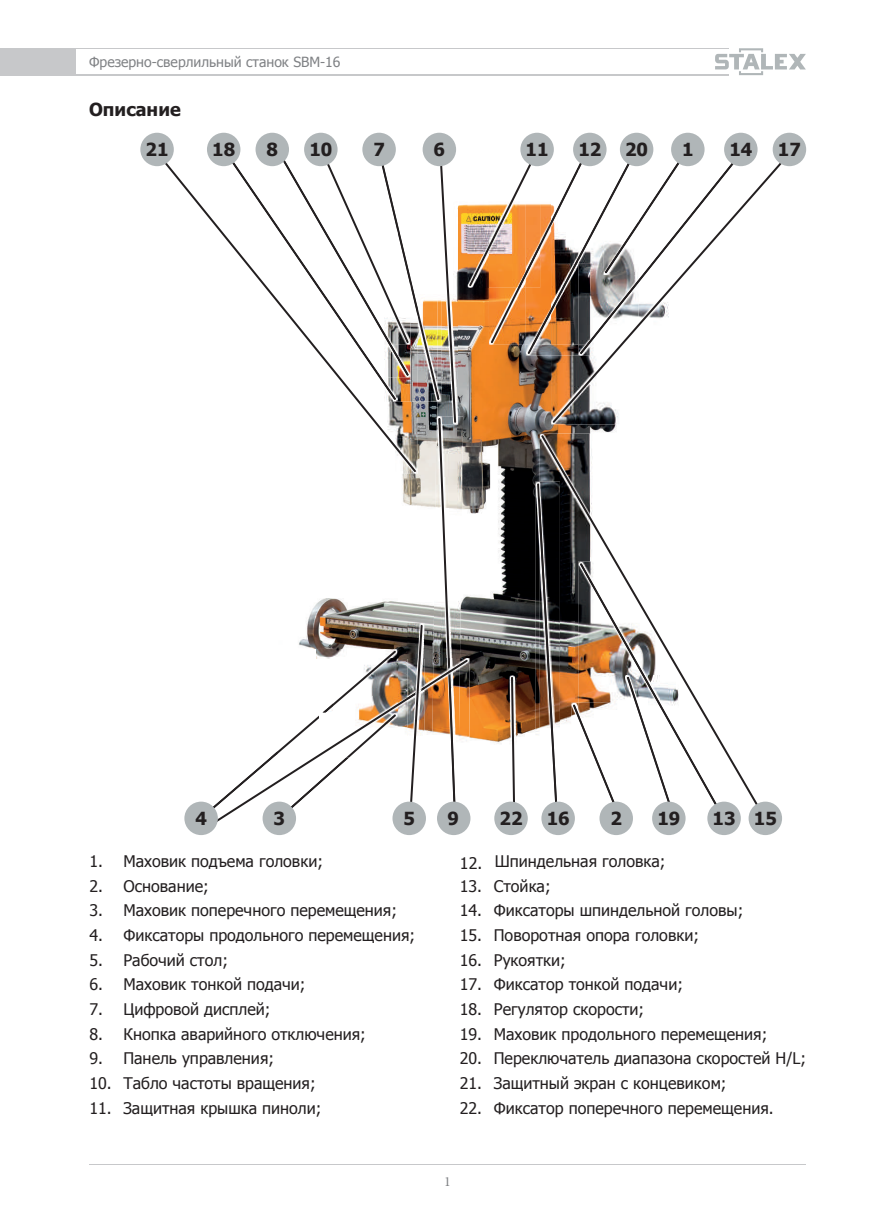
<style>
.page{position:relative;width:874px;height:1225px;background:#fff}
.page>*{position:absolute;margin:0;border:0;box-sizing:border-box;transform-origin:0 0}
.t1{font:700 18px "Tahoma";color:#231f20}
.t2{font:16px "Tahoma";color:#231f20}
.t3{font:16px "Tahoma";color:#221e1f}
.t4{font:14px "Tahoma";color:#808285}
.t5{font:14px "Minion Pro";color:#808285}
</style>
<div class="page">
<div style="left:0;top:48px;width:17px;height:27px;background:#c7c8ca"></div>
<div style="left:17px;top:48px;width:58px;height:27px;background:#c7c8ca"></div>
<hr style="left:62px;top:48px;width:667px;height:1px;background:#c7c8ca">
<hr style="left:89px;top:1163px;width:716px;height:1px;background:#c7c8ca">
<hr style="left:62px;top:74px;width:667px;height:1px;background:#c7c8ca">
<svg style="left:715px;top:48px;width:90px;height:27px"></svg>
<svg style="left:512px;top:757px;width:3px;height:45px"></svg>
<svg style="left:552px;top:688px;width:205px;height:130px"></svg>
<svg style="left:518px;top:149px;width:222px;height:119px"></svg>
<svg style="left:207px;top:149px;width:249px;height:673px"></svg>
<div style="left:392px;top:801px;width:34px;height:34px;background:#b0b6b8;border-radius:50%"></div>
<div style="left:422px;top:133px;width:34px;height:33px;background:#b0b6b8;border-radius:50%"></div>
<div style="left:362px;top:133px;width:33px;height:33px;background:#b0b6b8;border-radius:50%"></div>
<div style="left:255px;top:133px;width:34px;height:33px;background:#b0b6b8;border-radius:50%"></div>
<div style="left:437px;top:801px;width:33px;height:34px;background:#b0b6b8;border-radius:50%"></div>
<div style="left:707px;top:801px;width:33px;height:34px;background:#b0b6b8;border-radius:50%"></div>
<div style="left:304px;top:133px;width:33px;height:33px;background:#b0b6b8;border-radius:50%"></div>
<div style="left:723px;top:133px;width:34px;height:33px;background:#b0b6b8;border-radius:50%"></div>
<div style="left:520px;top:133px;width:33px;height:33px;background:#b0b6b8;border-radius:50%"></div>
<div style="left:572px;top:133px;width:34px;height:33px;background:#b0b6b8;border-radius:50%"></div>
<div style="left:262px;top:801px;width:34px;height:34px;background:#b0b6b8;border-radius:50%"></div>
<div style="left:599px;top:801px;width:33px;height:34px;background:#b0b6b8;border-radius:50%"></div>
<div style="left:670px;top:133px;width:34px;height:33px;background:#b0b6b8;border-radius:50%"></div>
<div style="left:184px;top:801px;width:34px;height:34px;background:#b0b6b8;border-radius:50%"></div>
<div style="left:748px;top:801px;width:33px;height:34px;background:#b0b6b8;border-radius:50%"></div>
<div style="left:541px;top:801px;width:33px;height:34px;background:#b0b6b8;border-radius:50%"></div>
<div style="left:772px;top:133px;width:33px;height:33px;background:#b0b6b8;border-radius:50%"></div>
<div style="left:207px;top:133px;width:33px;height:33px;background:#b0b6b8;border-radius:50%"></div>
<div style="left:651px;top:801px;width:34px;height:34px;background:#b0b6b8;border-radius:50%"></div>
<div style="left:494px;top:801px;width:33px;height:34px;background:#b0b6b8;border-radius:50%"></div>
<div style="left:619px;top:133px;width:34px;height:33px;background:#b0b6b8;border-radius:50%"></div>
<div style="left:140px;top:133px;width:34px;height:33px;background:#b0b6b8;border-radius:50%"></div>
<img style="left:183px;top:187px;width:507px;height:570px">
<p class="t4" style="left:89px;top:53px;width:253px">Фрезерно-сверлильный станок SBM-16</p>
<p class="t1" style="left:89px;top:97px;width:93px">Описание</p>
<p class="t1" style="left:212px;top:137px;width:24px">18</p>
<p class="t1" style="left:777px;top:137px;width:24px">17</p>
<p class="t1" style="left:266px;top:137px;width:13px">8</p>
<p class="t1" style="left:373px;top:137px;width:13px">7</p>
<p class="t1" style="left:433px;top:137px;width:13px">6</p>
<p class="t1" style="left:145px;top:137px;width:24px">21</p>
<p class="t1" style="left:625px;top:137px;width:24px">20</p>
<p class="t1" style="left:309px;top:137px;width:24px">10</p>
<p class="t1" style="left:525px;top:137px;width:24px">11</p>
<p class="t1" style="left:578px;top:137px;width:24px">12</p>
<p class="t1" style="left:729px;top:137px;width:24px">14</p>
<p class="t1" style="left:681px;top:137px;width:13px">1</p>
<p class="t1" style="left:447px;top:806px;width:13px">9</p>
<p class="t1" style="left:712px;top:806px;width:24px">13</p>
<p class="t1" style="left:499px;top:806px;width:24px">22</p>
<p class="t1" style="left:657px;top:806px;width:24px">19</p>
<p class="t1" style="left:195px;top:806px;width:13px">4</p>
<p class="t1" style="left:546px;top:806px;width:24px">16</p>
<p class="t1" style="left:753px;top:806px;width:24px">15</p>
<p class="t1" style="left:273px;top:806px;width:13px">3</p>
<p class="t1" style="left:610px;top:806px;width:13px">2</p>
<p class="t1" style="left:403px;top:806px;width:13px">5</p>
<p class="t2" style="left:89px;top:850px;width:235px">1. Маховик подъема головки;</p>
<p class="t2" style="left:89px;top:875px;width:121px">2. Основание;</p>
<p class="t2" style="left:89px;top:899px;width:309px">3. Маховик поперечного перемещения;</p>
<p class="t2" style="left:89px;top:924px;width:327px">4. Фиксаторы продольного перемещения;</p>
<p class="t2" style="left:89px;top:949px;width:140px">5. Рабочий стол;</p>
<p class="t2" style="left:89px;top:973px;width:217px">6. Маховик тонкой подачи;</p>
<p class="t2" style="left:89px;top:998px;width:183px">7. Цифровой дисплей;</p>
<p class="t2" style="left:89px;top:1023px;width:278px">8. Кнопка аварийного отключения;</p>
<p class="t2" style="left:89px;top:1047px;width:186px">9. Панель управления;</p>
<p class="t2" style="left:89px;top:1072px;width:228px">10. Табло частоты вращения;</p>
<p class="t2" style="left:89px;top:1097px;width:233px">11. Защитная крышка пиноли;</p>
<p class="t2" style="left:494px;top:850px;width:172px">Шпиндельная головка;</p>
<p class="t2" style="left:459px;top:875px;width:92px">13. Стойка;</p>
<p class="t2" style="left:459px;top:899px;width:285px">14. Фиксаторы шпиндельной головы;</p>
<p class="t2" style="left:459px;top:924px;width:240px">15. Поворотная опора головки;</p>
<p class="t2" style="left:459px;top:949px;width:107px">16. Рукоятки;</p>
<p class="t2" style="left:459px;top:973px;width:224px">17. Фиксатор тонкой подачи;</p>
<p class="t2" style="left:459px;top:998px;width:186px">18. Регулятор скорости;</p>
<p class="t2" style="left:459px;top:1023px;width:309px">19. Маховик продольного перемещения;</p>
<p class="t2" style="left:459px;top:1047px;width:347px">20. Переключатель диапазона скоростей H/L;</p>
<p class="t2" style="left:459px;top:1072px;width:268px">21. Защитный экран с концевиком;</p>
<p class="t2" style="left:459px;top:1097px;width:315px">22. Фиксатор поперечного перемещения.</p>
<p class="t3" style="left:459px;top:852px;width:24px">12.</p>
<p class="t5" style="left:444px;top:1171px;width:8px">1</p>
</div>
